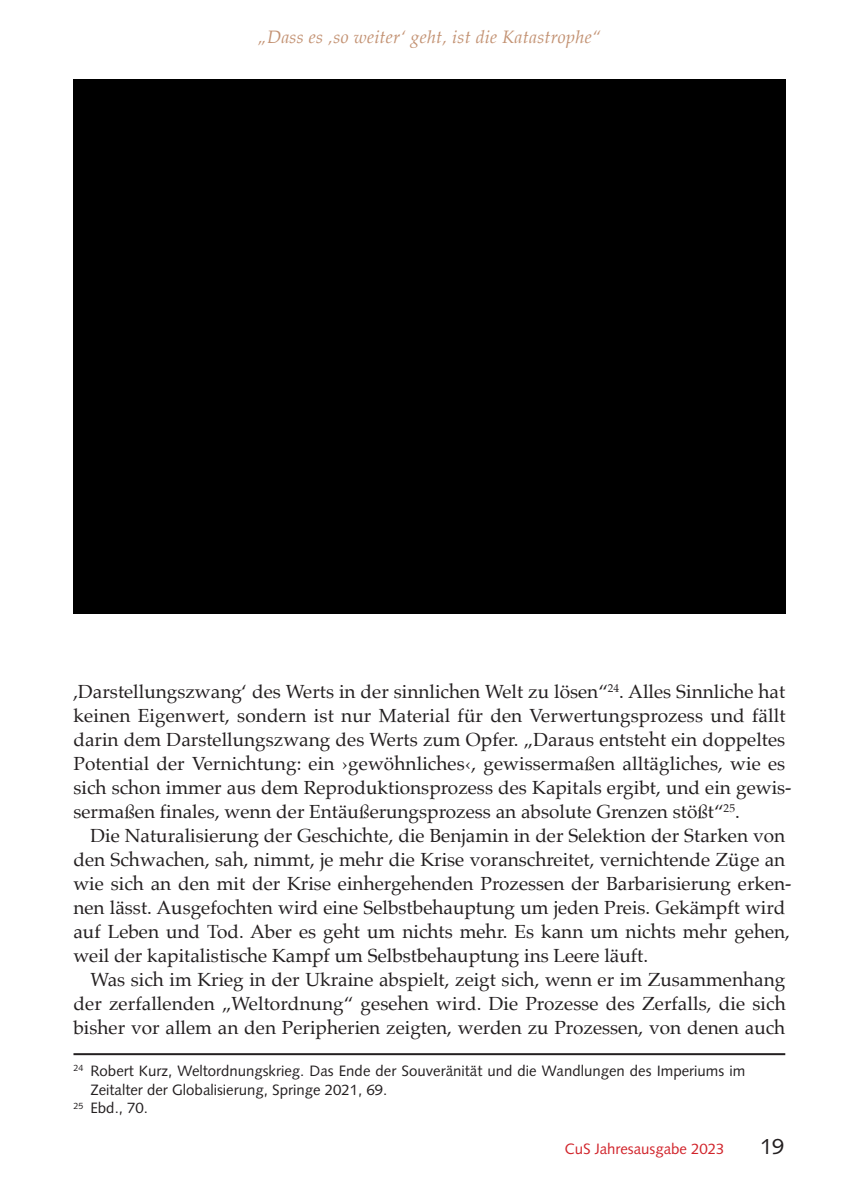
<style>
.page{position:relative;width:842px;height:1191px;background:#fff}
.page>*{position:absolute;margin:0;border:0;box-sizing:border-box;transform-origin:0 0}
.t1{font:22px "Syntax";color:#231f20}
.t2{font:19px "Palatino";color:#231f20}
.t3{font:italic 18px "Palatino";letter-spacing:.015em;color:#c39273}
.t4{font:15px "Syntax";color:#231f20}
.t5{font:15px "Syntax";color:#d1232a}
</style>
<div class="page">
<hr style="left:73px;top:1053px;width:712px;height:2px;background:#231f20">
<div style="left:73px;top:80px;width:712px;height:533px;background:#000"></div>
<p class="t3" style="left:258px;top:28px;width:345px">„Dass es ‚so weiter‘ geht, ist die Katastrophe“</p>
<p class="t2" style="left:73px;top:682px;width:713px">,Darstellungszwang‘ des Werts in der sinnlichen Welt zu lösen“<sup>24</sup>. Alles Sinnliche hat</p>
<p class="t2" style="left:73px;top:706px;width:714px">keinen Eigenwert, sondern ist nur Material für den Verwertungsprozess und fällt</p>
<p class="t2" style="left:73px;top:730px;width:713px">darin dem Darstellungszwang des Werts zum Opfer. „Daraus entsteht ein doppeltes</p>
<p class="t2" style="left:73px;top:754px;width:713px">Potential der Vernichtung: ein ›gewöhnliches‹, gewissermaßen alltägliches, wie es</p>
<p class="t2" style="left:73px;top:778px;width:720px">sich schon immer aus dem Reproduktionsprozess des Kapitals ergibt, und ein gewis-</p>
<p class="t2" style="left:73px;top:802px;width:668px">sermaßen finales, wenn der Entäußerungsprozess an absolute Grenzen stößt“<sup>25</sup>.</p>
<p class="t2" style="left:90px;top:826px;width:696px">Die Naturalisierung der Geschichte, die Benjamin in der Selektion der Starken von</p>
<p class="t2" style="left:73px;top:850px;width:713px">den Schwachen, sah, nimmt, je mehr die Krise voranschreitet, vernichtende Züge an</p>
<p class="t2" style="left:73px;top:874px;width:720px">wie sich an den mit der Krise einhergehenden Prozessen der Barbarisierung erken-</p>
<p class="t2" style="left:73px;top:898px;width:713px">nen lässt. Ausgefochten wird eine Selbstbehauptung um jeden Preis. Gekämpft wird</p>
<p class="t2" style="left:73px;top:922px;width:718px">auf Leben und Tod. Aber es geht um nichts mehr. Es kann um nichts mehr gehen,</p>
<p class="t2" style="left:73px;top:946px;width:576px">weil der kapitalistische Kampf um Selbstbehauptung ins Leere läuft.</p>
<p class="t2" style="left:90px;top:970px;width:696px">Was sich im Krieg in der Ukraine abspielt, zeigt sich, wenn er im Zusammenhang</p>
<p class="t2" style="left:73px;top:994px;width:714px">der zerfallenden „Weltordnung“ gesehen wird. Die Prozesse des Zerfalls, die sich</p>
<p class="t2" style="left:73px;top:1018px;width:713px">bisher vor allem an den Peripherien zeigten, werden zu Prozessen, von denen auch</p>
<p class="t4" style="left:73px;top:1065px;width:673px"><sup>24</sup> Robert Kurz, Weltordnungskrieg. Das Ende der Souveränität und die Wandlungen des Imperiums im</p>
<p class="t4" style="left:90px;top:1084px;width:298px">Zeitalter der Globalisierung, Springe 2021, 69.</p>
<p class="t4" style="left:73px;top:1102px;width:76px"><sup>25</sup> Ebd., 70.</p>
<p class="t5" style="left:565px;top:1142px;width:161px">CuS Jahresausgabe 2023</p>
<p class="t1" style="left:760px;top:1137px;width:26px">19</p>
</div>
